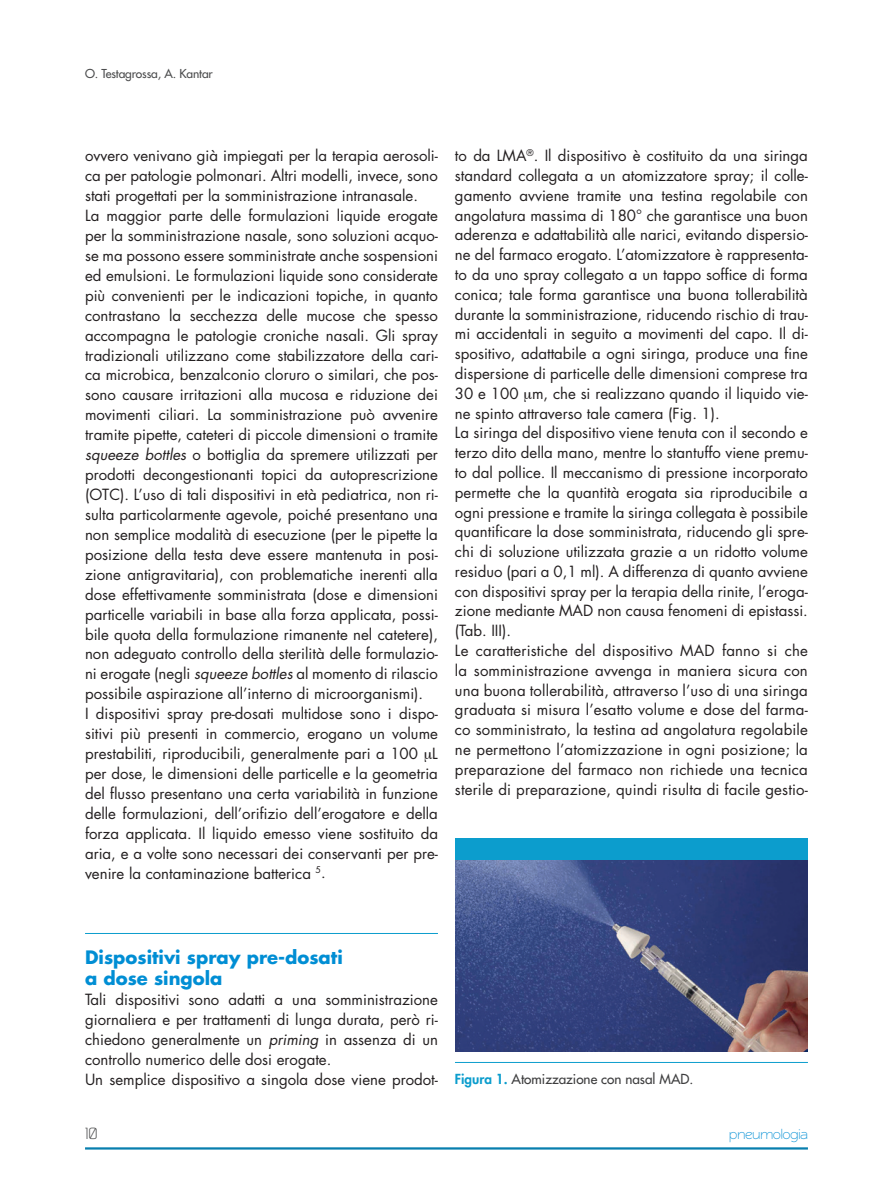
<style>
.page{position:relative;width:893px;height:1191px;background:#fff}
.page>*{position:absolute;margin:0;border:0;box-sizing:border-box;transform-origin:0 0}
.t1{font:700 18px/21.5px "Futura Std";color:#008ed4}
.t2{font:15px/20px "Futura Std";color:#231f20}
.t3{font:15px "Rawengulk Sans";color:#008ed4}
.t4{font:300 15px "Prime";color:#4b4c4d}
.t5{font:500 13.5px "Futura Std";color:#3e3e3f}
.t6{font:500 12px "Futura Std";letter-spacing:-.01em;color:#4b4c4d}
.s1{font-style:italic}
.s2{font-weight:800;color:#0c9dcd}
</style>
<div class="page">
<hr style="left:85px;top:1147px;width:723px;height:2px;background:#087fae">
<hr style="left:85px;top:933px;width:353px;height:1px;background:#0c9dcd">
<img style="left:455px;top:859px;width:353px;height:192px">
<div style="left:455px;top:838px;width:353px;height:21px;background:#0c9dcd"></div>
<hr style="left:455px;top:1062px;width:353px;height:1px;background:#0c9dcd">
<p class="t6" style="left:85px;top:66px;width:129px">O. Testagrossa, A. Kantar</p>
<p class="t2" style="left:85px;top:146px;width:354px">ovvero venivano già impiegati per la terapia aerosoli&shy;ca per patologie polmonari. Altri modelli, invece, sono stati progettati per la somministrazione intranasale.<br>La maggior parte delle formulazioni liquide erogate per la somministrazione nasale, sono soluzioni acquo&shy;se ma possono essere somministrate anche sospensioni ed emulsioni. Le formulazioni liquide sono considerate più convenienti per le indicazioni topiche, in quanto contrastano la secchezza delle mucose che spesso accompagna le patologie croniche nasali. Gli spray tradizionali utilizzano come stabilizzatore della cari&shy;ca microbica, benzalconio cloruro o similari, che pos&shy;sono causare irritazioni alla mucosa e riduzione dei movimenti ciliari. La somministrazione può avvenire tramite pipette, cateteri di piccole dimensioni o tramite <span class="s1">squeeze bottles</span> o bottiglia da spremere utilizzati per prodotti decongestionanti topici da autoprescrizione (OTC). L’uso di tali dispositivi in età pediatrica, non ri&shy;sulta particolarmente agevole, poiché presentano una non semplice modalità di esecuzione (per le pipette la posizione della testa deve essere mantenuta in posi&shy;zione antigravitaria), con problematiche inerenti alla dose effettivamente somministrata (dose e dimensioni particelle variabili in base alla forza applicata, possi&shy;bile quota della formulazione rimanente nel catetere), non adeguato controllo della sterilità delle formulazio&shy;ni erogate (negli <span class="s1">squeeze bottles</span> al momento di rilascio possibile aspirazione all’interno di microorganismi).<br>I dispositivi spray pre-dosati multidose sono i dispo&shy;sitivi più presenti in commercio, erogano un volume prestabiliti, riproducibili, generalmente pari a 100 L per dose, le dimensioni delle particelle e la geometria del flusso presentano una certa variabilità in funzione delle formulazioni, dell’orifizio dell’erogatore e della forza applicata. Il liquido emesso viene sostituito da aria, e a volte sono necessari dei conservanti per pre&shy;venire la contaminazione batterica <sup>5</sup>.</p>
<p class="t2" style="left:455px;top:146px;width:354px">to da LMA<sup>®</sup>. Il dispositivo è costituito da una siringa standard collegata a un atomizzatore spray; il colle&shy;gamento avviene tramite una testina regolabile con angolatura massima di 180° che garantisce una buon aderenza e adattabilità alle narici, evitando dispersio&shy;ne del farmaco erogato. L’atomizzatore è rappresenta&shy;to da uno spray collegato a un tappo soffice di forma conica; tale forma garantisce una buona tollerabilità durante la somministrazione, riducendo rischio di trau&shy;mi accidentali in seguito a movimenti del capo. Il di&shy;spositivo, adattabile a ogni siringa, produce una fine dispersione di particelle delle dimensioni comprese tra 30 e 100 m, che si realizzano quando il liquido vie&shy;ne spinto attraverso tale camera (Fig. 1).<br>La siringa del dispositivo viene tenuta con il secondo e terzo dito della mano, mentre lo stantuffo viene premu&shy;to dal pollice. Il meccanismo di pressione incorporato permette che la quantità erogata sia riproducibile a ogni pressione e tramite la siringa collegata è possibile quantificare la dose somministrata, riducendo gli spre&shy;chi di soluzione utilizzata grazie a un ridotto volume residuo (pari a 0,1 ml). A differenza di quanto avviene con dispositivi spray per la terapia della rinite, l’eroga&shy;zione mediante MAD non causa fenomeni di epistassi. (Tab. III).<br>Le caratteristiche del dispositivo MAD fanno si che la somministrazione avvenga in maniera sicura con una buona tollerabilità, attraverso l’uso di una siringa graduata si misura l’esatto volume e dose del farma&shy;co somministrato, la testina ad angolatura regolabile ne permettono l’atomizzazione in ogni posizione; la preparazione del farmaco non richiede una tecnica sterile di preparazione, quindi risulta di facile gestio-</p>
<p class="t1" style="left:85px;top:946px;width:259px">Dispositivi spray pre-dosati a dose singola</p>
<p class="t2" style="left:85px;top:989px;width:354px">Tali dispositivi sono adatti a una somministrazione giornaliera e per trattamenti di lunga durata, però ri&shy;chiedono generalmente un <span class="s1">priming</span> in assenza di un controllo numerico delle dosi erogate.<br>Un semplice dispositivo a singola dose viene prodot-</p>
<p class="t5" style="left:455px;top:1070px;width:240px"><span class="s2">Figura 1.</span> Atomizzazione con nasal MAD.</p>
<p class="t4" style="left:85px;top:1125px;width:15px">10</p>
<p class="t3" style="left:729px;top:1125px;width:80px">pneumologia</p>
</div>
